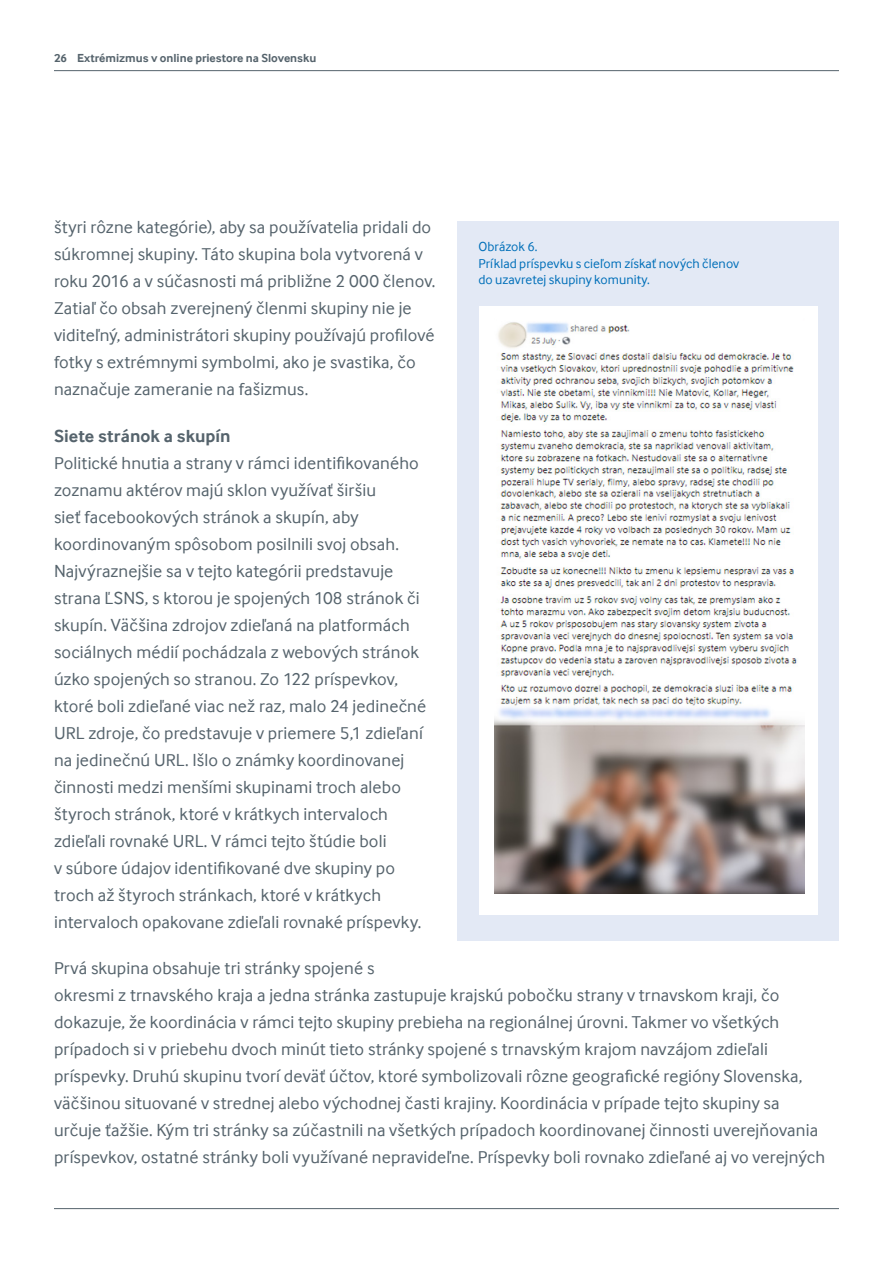
<style>
.page{position:relative;width:893px;height:1263px;background:#fff}
.page>*{position:absolute;margin:0;border:0;box-sizing:border-box;transform-origin:0 0}
.Body_copy___grey{font:18px/27px "Interface Corp";letter-spacing:.005em;color:#55636c}
.Body_copy___grey-2{font:700 18px "Interface Corp";letter-spacing:.005em;color:#55636c}
.Body_copy___grey-3{font:13.5px/16.5px "Interface Corp";letter-spacing:.005em;color:#006fb9}
.t1{font:700 12px "Interface Corp";color:#55636c}
</style>
<div class="page">
<hr style="left:54px;top:70px;width:785px;height:1px;background:#55636c">
<hr style="left:54px;top:1208px;width:785px;height:1px;background:#55636c">
<div style="left:457px;top:221px;width:382px;height:719px;background:#e3e9f5"></div>
<div style="left:479px;top:306px;width:339px;height:609px;background:#fff"></div>
<img style="left:494px;top:322px;width:311px;height:571px">
<p class="t1" style="left:54px;top:51px;width:264px">26 Extrémizmus v online priestore na Slovensku</p>
<p class="Body_copy___grey" style="left:54px;top:214px;width:383px">štyri rôzne kategórie), aby sa používatelia pridali do súkromnej skupiny. Táto skupina bola vytvorená v roku 2016 a v súčasnosti má približne 2 000 členov.<br>Zatiaľ čo obsah zverejnený členmi skupiny nie je viditeľný, administrátori skupiny používajú profilové fotky s extrémnymi symbolmi, ako je svastika, čo naznačuje zameranie na fašizmus.</p>
<p class="Body_copy___grey-2" style="left:54px;top:425px;width:178px">Siete stránok a skupín</p>
<p class="Body_copy___grey" style="left:54px;top:449px;width:374px">Politické hnutia a strany v rámci identifikovaného zoznamu aktérov majú sklon využívať širšiu<br>sieť facebookových stránok a skupín, aby koordinovaným spôsobom posilnili svoj obsah.<br>Najvýraznejšie sa v tejto kategórii predstavuje strana ĽSNS, s ktorou je spojených 108 stránok či skupín. Väčšina zdrojov zdieľaná na platformách sociálnych médií pochádzala z webových stránok úzko spojených so stranou. Zo 122 príspevkov, ktoré boli zdieľané viac než raz, malo 24 jedinečné URL zdroje, čo predstavuje v priemere 5,1 zdieľaní na jedinečnú URL. Išlo o známky koordinovanej činnosti medzi menšími skupinami troch alebo štyroch stránok, ktoré v krátkych intervaloch zdieľali rovnaké URL. V rámci tejto štúdie boli<br>v súbore údajov identifikované dve skupiny po troch až štyroch stránkach, ktoré v krátkych intervaloch opakovane zdieľali rovnaké príspevky.</p>
<p class="Body_copy___grey" style="left:54px;top:955px;width:773px">Prvá skupina obsahuje tri stránky spojené s<br>okresmi z trnavského kraja a jedna stránka zastupuje krajskú pobočku strany v trnavskom kraji, čo dokazuje, že koordinácia v rámci tejto skupiny prebieha na regionálnej úrovni. Takmer vo všetkých prípadoch si v priebehu dvoch minút tieto stránky spojené s trnavským krajom navzájom zdieľali príspevky. Druhú skupinu tvorí deväť účtov, ktoré symbolizovali rôzne geografické regióny Slovenska, väčšinou situované v strednej alebo východnej časti krajiny. Koordinácia v prípade tejto skupiny sa určuje ťažšie. Kým tri stránky sa zúčastnili na všetkých prípadoch koordinovanej činnosti uverejňovania príspevkov, ostatné stránky boli využívané nepravideľne. Príspevky boli rovnako zdieľané aj vo verejných</p>
<p class="Body_copy___grey-3" style="left:478px;top:239px;width:262px">Obrázok 6.<br>Príklad príspevku s cieľom získať nových členov do uzavretej skupiny komunity.</p>
</div>
